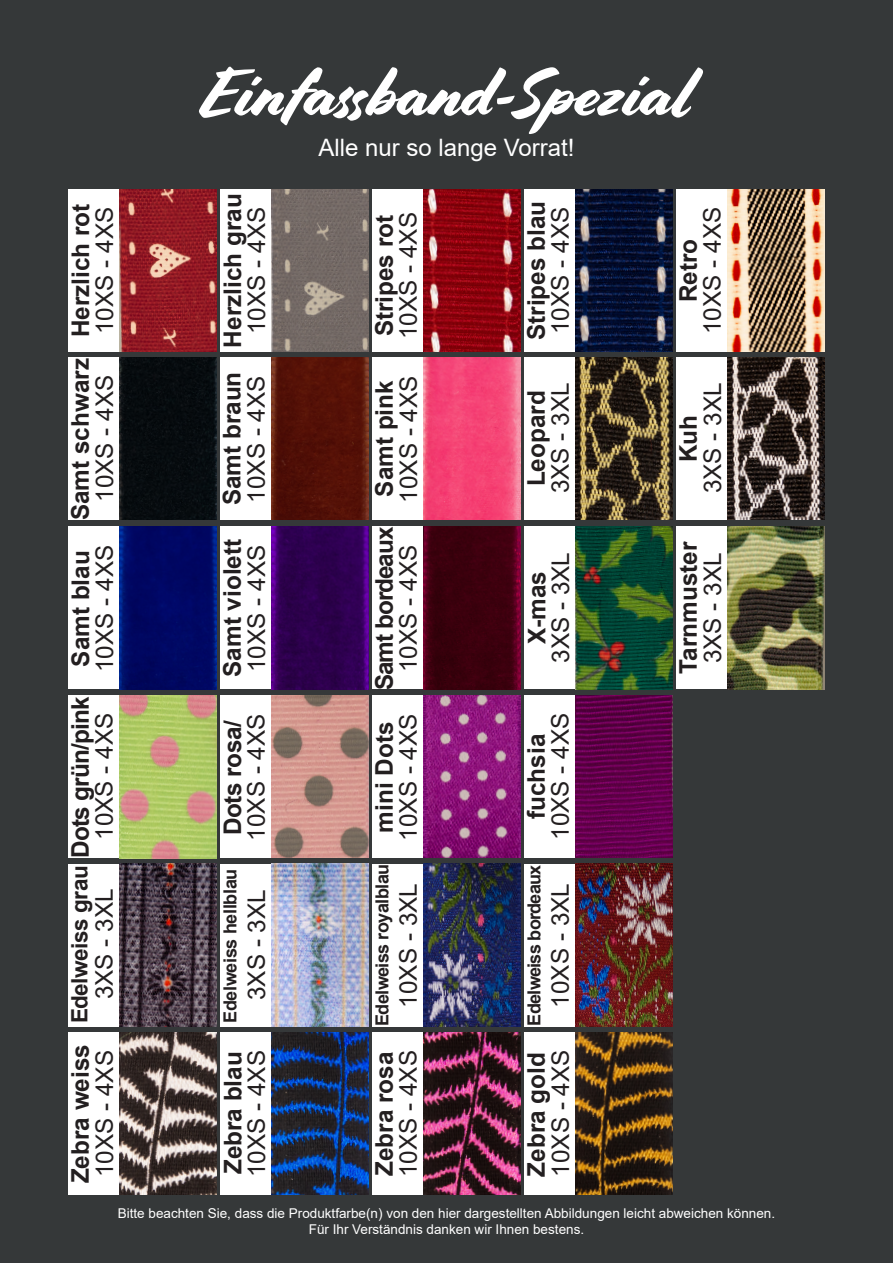
<style>
.page{position:relative;width:893px;height:1263px;background:#353839}
.page>*{position:absolute;margin:0;border:0;box-sizing:border-box;transform-origin:0 0}
.t1{font:67.5px "Cortado";color:#fff}
.t2{font:24.3px "Arial";color:#231f20}
.t3{font:700 24.3px "Arial";color:#231f20}
.t4{font:700 24.3px "Arial";letter-spacing:-.04em;color:#231f20}
.t5{font:24px "Arial";color:#fff}
.t6{font:700 22.5px "Arial";letter-spacing:-.02em;color:#231f20}
.t7{font:700 18px "Arial";letter-spacing:-.03em;color:#231f20}
.t8{font:13.5px "Arial";color:#fff}
.s1{font-size:24.3px}
</style>
<div class="page">
<div style="left:68px;top:189px;width:149px;height:163px;background:#fff"></div>
<div style="left:676px;top:189px;width:149px;height:163px;background:#fff"></div>
<div style="left:68px;top:527px;width:149px;height:162px;background:#fff"></div>
<div style="left:68px;top:695px;width:149px;height:163px;background:#fff"></div>
<div style="left:68px;top:864px;width:149px;height:162px;background:#fff"></div>
<div style="left:68px;top:1032px;width:149px;height:163px;background:#fff"></div>
<div style="left:220px;top:189px;width:149px;height:163px;background:#fff"></div>
<div style="left:220px;top:527px;width:149px;height:162px;background:#fff"></div>
<div style="left:220px;top:695px;width:149px;height:163px;background:#fff"></div>
<div style="left:220px;top:864px;width:149px;height:162px;background:#fff"></div>
<div style="left:220px;top:1032px;width:149px;height:163px;background:#fff"></div>
<div style="left:372px;top:189px;width:149px;height:163px;background:#fff"></div>
<div style="left:676px;top:357px;width:149px;height:163px;background:#fff"></div>
<div style="left:372px;top:527px;width:149px;height:162px;background:#fff"></div>
<div style="left:372px;top:695px;width:149px;height:163px;background:#fff"></div>
<div style="left:372px;top:864px;width:149px;height:162px;background:#fff"></div>
<div style="left:372px;top:1032px;width:149px;height:163px;background:#fff"></div>
<div style="left:524px;top:189px;width:149px;height:163px;background:#fff"></div>
<div style="left:524px;top:357px;width:149px;height:163px;background:#fff"></div>
<div style="left:220px;top:357px;width:149px;height:163px;background:#fff"></div>
<div style="left:524px;top:527px;width:149px;height:162px;background:#fff"></div>
<div style="left:524px;top:864px;width:149px;height:162px;background:#fff"></div>
<div style="left:524px;top:695px;width:149px;height:163px;background:#fff"></div>
<div style="left:68px;top:357px;width:149px;height:163px;background:#fff"></div>
<div style="left:372px;top:357px;width:149px;height:163px;background:#fff"></div>
<div style="left:676px;top:527px;width:149px;height:162px;background:#fff"></div>
<div style="left:524px;top:1032px;width:149px;height:163px;background:#fff"></div>
<img style="left:119px;top:696px;width:98px;height:162px">
<img style="left:271px;top:695px;width:98px;height:163px">
<img style="left:271px;top:189px;width:98px;height:163px">
<img style="left:727px;top:189px;width:98px;height:163px">
<img style="left:423px;top:357px;width:98px;height:163px">
<div style="left:119px;top:357px;width:98px;height:163px;background:#070c0f"></div>
<img style="left:271px;top:527px;width:98px;height:162px">
<img style="left:271px;top:357px;width:98px;height:163px">
<img style="left:423px;top:527px;width:98px;height:162px">
<img style="left:119px;top:527px;width:98px;height:162px">
<img style="left:575px;top:189px;width:98px;height:163px">
<img style="left:423px;top:189px;width:98px;height:163px">
<img style="left:575px;top:527px;width:98px;height:162px">
<img style="left:575px;top:1032px;width:98px;height:163px">
<img style="left:119px;top:1032px;width:98px;height:163px">
<img style="left:423px;top:1032px;width:98px;height:163px">
<img style="left:575px;top:695px;width:98px;height:163px">
<img style="left:271px;top:1032px;width:98px;height:163px">
<img style="left:119px;top:189px;width:98px;height:163px">
<img style="left:575px;top:357px;width:98px;height:163px">
<img style="left:727px;top:357px;width:98px;height:163px">
<img style="left:423px;top:695px;width:98px;height:163px">
<img style="left:423px;top:864px;width:98px;height:162px">
<img style="left:575px;top:864px;width:98px;height:162px">
<img style="left:271px;top:864px;width:98px;height:162px">
<img style="left:119px;top:864px;width:98px;height:162px">
<img style="left:727px;top:527px;width:98px;height:162px">
<p class="t1" style="left:200px;top:54px;width:494px">Einfassband-Spezial</p>
<p class="t5" style="left:318px;top:131px;width:258px">Alle nur so lange Vorrat!</p>
<p class="t3" style="left:216px;top:347px;width:155px;rotate:-90deg">Herzlich grau</p>
<p class="t3" style="left:519px;top:340px;width:141px;rotate:-90deg">Stripes blau</p>
<p class="t3" style="left:64px;top:337px;width:135px;rotate:-90deg">Herzlich rot</p>
<p class="t2" style="left:88px;top:334px;width:128px;rotate:-90deg">10XS - 4XS</p>
<p class="t2" style="left:240px;top:334px;width:128px;rotate:-90deg">10XS - 4XS</p>
<p class="t2" style="left:392px;top:339px;width:128px;rotate:-90deg">10XS - 4XS</p>
<p class="t2" style="left:544px;top:334px;width:128px;rotate:-90deg">10XS - 4XS</p>
<p class="t2" style="left:696px;top:334px;width:128px;rotate:-90deg">10XS - 4XS</p>
<p class="t3" style="left:367px;top:336px;width:123px;rotate:-90deg">Stripes rot</p>
<p class="t3" style="left:671px;top:302px;width:65px;rotate:-90deg">Retro</p>
<p class="t3" style="left:63px;top:520px;width:164px;rotate:-90deg">Samt schwarz</p>
<p class="t3" style="left:215px;top:505px;width:135px;rotate:-90deg">Samt braun</p>
<p class="t3" style="left:367px;top:497px;width:118px;rotate:-90deg">Samt pink</p>
<p class="t2" style="left:88px;top:502px;width:128px;rotate:-90deg">10XS - 4XS</p>
<p class="t2" style="left:240px;top:503px;width:128px;rotate:-90deg">10XS - 4XS</p>
<p class="t2" style="left:392px;top:503px;width:128px;rotate:-90deg">10XS - 4XS</p>
<p class="t2" style="left:544px;top:493px;width:112px;rotate:-90deg">3XS - 3XL</p>
<p class="t2" style="left:696px;top:493px;width:112px;rotate:-90deg">3XS - 3XL</p>
<p class="t3" style="left:519px;top:486px;width:97px;rotate:-90deg">Leopard</p>
<p class="t3" style="left:671px;top:462px;width:49px;rotate:-90deg">Kuh</p>
<p class="t4" style="left:367px;top:690px;width:165px;rotate:-90deg">Samt bordeaux</p>
<p class="t3" style="left:215px;top:677px;width:139px;rotate:-90deg">Samt violett</p>
<p class="t3" style="left:671px;top:674px;width:134px;rotate:-90deg">Tarnmuster</p>
<p class="t2" style="left:88px;top:672px;width:128px;rotate:-90deg">10XS - 4XS</p>
<p class="t2" style="left:240px;top:672px;width:128px;rotate:-90deg">10XS - 4XS</p>
<p class="t2" style="left:392px;top:672px;width:128px;rotate:-90deg">10XS - 4XS</p>
<p class="t3" style="left:64px;top:667px;width:118px;rotate:-90deg">Samt blau</p>
<p class="t6" style="left:64px;top:1023px;width:329px;rotate:-90deg">Edelweiss grau <span class="s1">Dots grün/pink</span></p>
<p class="t2" style="left:544px;top:663px;width:112px;rotate:-90deg">3XS - 3XL</p>
<p class="t2" style="left:696px;top:663px;width:112px;rotate:-90deg">3XS - 3XL</p>
<p class="t3" style="left:520px;top:644px;width:74px;rotate:-90deg">X-mas</p>
<p class="t2" style="left:88px;top:840px;width:128px;rotate:-90deg">10XS - 4XS</p>
<p class="t2" style="left:240px;top:841px;width:128px;rotate:-90deg">10XS - 4XS</p>
<p class="t2" style="left:392px;top:841px;width:128px;rotate:-90deg">10XS - 4XS</p>
<p class="t2" style="left:544px;top:840px;width:128px;rotate:-90deg">10XS - 4XS</p>
<p class="t3" style="left:216px;top:835px;width:116px;rotate:-90deg">Dots rosa/</p>
<p class="t3" style="left:367px;top:832px;width:112px;rotate:-90deg">mini Dots</p>
<p class="t3" style="left:519px;top:819px;width:87px;rotate:-90deg">fuchsia</p>
<p class="t7" style="left:217px;top:1023px;width:155px;rotate:-90deg">Edelweiss hellblau</p>
<p class="t7" style="left:369px;top:1026px;width:164px;rotate:-90deg">Edelweiss royalblau</p>
<p class="t7" style="left:521px;top:1025px;width:162px;rotate:-90deg">Edelweiss bordeaux</p>
<p class="t2" style="left:392px;top:1007px;width:126px;rotate:-90deg">10XS - 3XL</p>
<p class="t2" style="left:544px;top:1007px;width:126px;rotate:-90deg">10XS - 3XL</p>
<p class="t2" style="left:88px;top:999px;width:112px;rotate:-90deg">3XS - 3XL</p>
<p class="t2" style="left:240px;top:1000px;width:112px;rotate:-90deg">3XS - 3XL</p>
<p class="t3" style="left:63px;top:1183px;width:141px;rotate:-90deg">Zebra weiss</p>
<p class="t3" style="left:216px;top:1174px;width:124px;rotate:-90deg">Zebra blau</p>
<p class="t3" style="left:367px;top:1176px;width:126px;rotate:-90deg">Zebra rosa</p>
<p class="t3" style="left:519px;top:1176px;width:126px;rotate:-90deg">Zebra gold</p>
<p class="t2" style="left:392px;top:1177px;width:128px;rotate:-90deg">10XS - 4XS</p>
<p class="t2" style="left:544px;top:1176px;width:128px;rotate:-90deg">10XS - 4XS</p>
<p class="t2" style="left:88px;top:1177px;width:128px;rotate:-90deg">10XS - 4XS</p>
<p class="t2" style="left:240px;top:1177px;width:128px;rotate:-90deg">10XS - 4XS</p>
<p class="t8" style="left:118px;top:1203px;width:659px">Bitte beachten Sie, dass die Produktfarbe(n) von den hier dargestellten Abbildungen leicht abweichen können.</p>
<p class="t8" style="left:309px;top:1220px;width:277px">Für Ihr Verständnis danken wir Ihnen bestens.</p>
</div>
